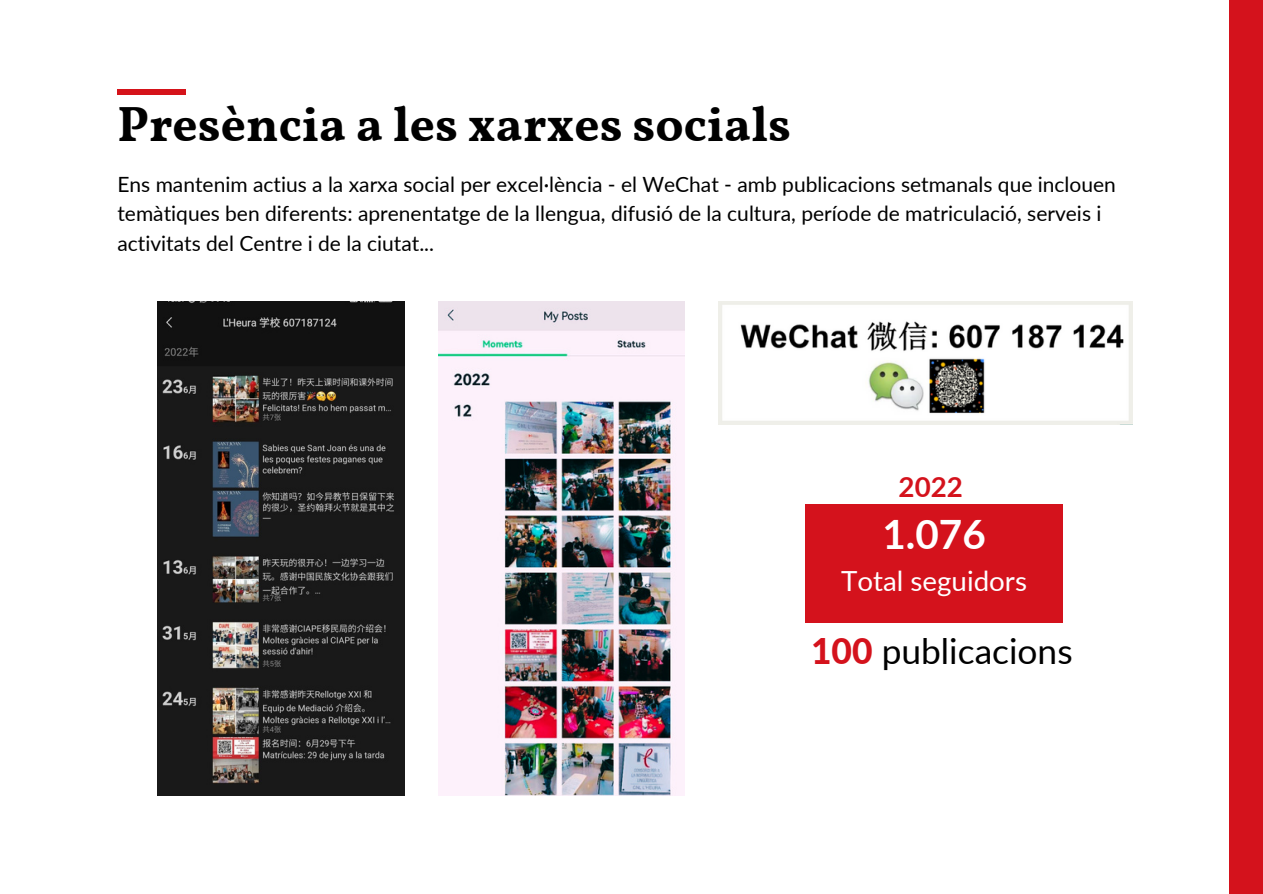
<style>
.page{position:relative;width:1263px;height:894px;background:#fff}
.page>*{position:absolute;margin:0;border:0;box-sizing:border-box;transform-origin:0 0}
.t1{font:700 49.2px "Vollkorn";color:#000}
.t2{font:700 40.35px "Lato";color:#fff}
.t3{font:35.4px "Lato";color:#000}
.t4{font:27.75px "Lato";color:#fff}
.t5{font:700 27.75px "Lato";color:#d4121c}
.t6{font:21px/29.2px "Lato";color:#000}
.s1{font-weight:800;color:#d4121c}
</style>
<div class="page">
<div style="left:1229px;top:0;width:34px;height:893px;background:#d4121c"></div>
<div style="left:117px;top:89px;width:69px;height:6px;background:#d5131a"></div>
<img style="left:719px;top:301px;width:414px;height:124px">
<img style="left:157px;top:301px;width:248px;height:494px">
<img style="left:439px;top:301px;width:246px;height:494px">
<div style="left:805px;top:504px;width:258px;height:118px;background:#d4121c"></div>
<p class="t1" style="left:117px;top:94px;width:675px">Presència a les xarxes socials</p>
<p class="t6" style="left:117px;top:169px;width:1000px">Ens mantenim actius a la xarxa social per excel·lència - el WeChat - amb publicacions setmanals que inclouen temàtiques ben diferents: aprenentatge de la llengua, difusió de la cultura, període de matriculació, serveis i activitats del Centre i de la ciutat...</p>
<p class="t5" style="left:899px;top:470px;width:66px">2022</p>
<p class="t2" style="left:882px;top:509px;width:105px">1.076</p>
<p class="t4" style="left:841px;top:563px;width:187px">Total seguidors</p>
<p class="t3" style="left:811px;top:628px;width:263px"><span class="s1">100</span> publicacions</p>
</div>
